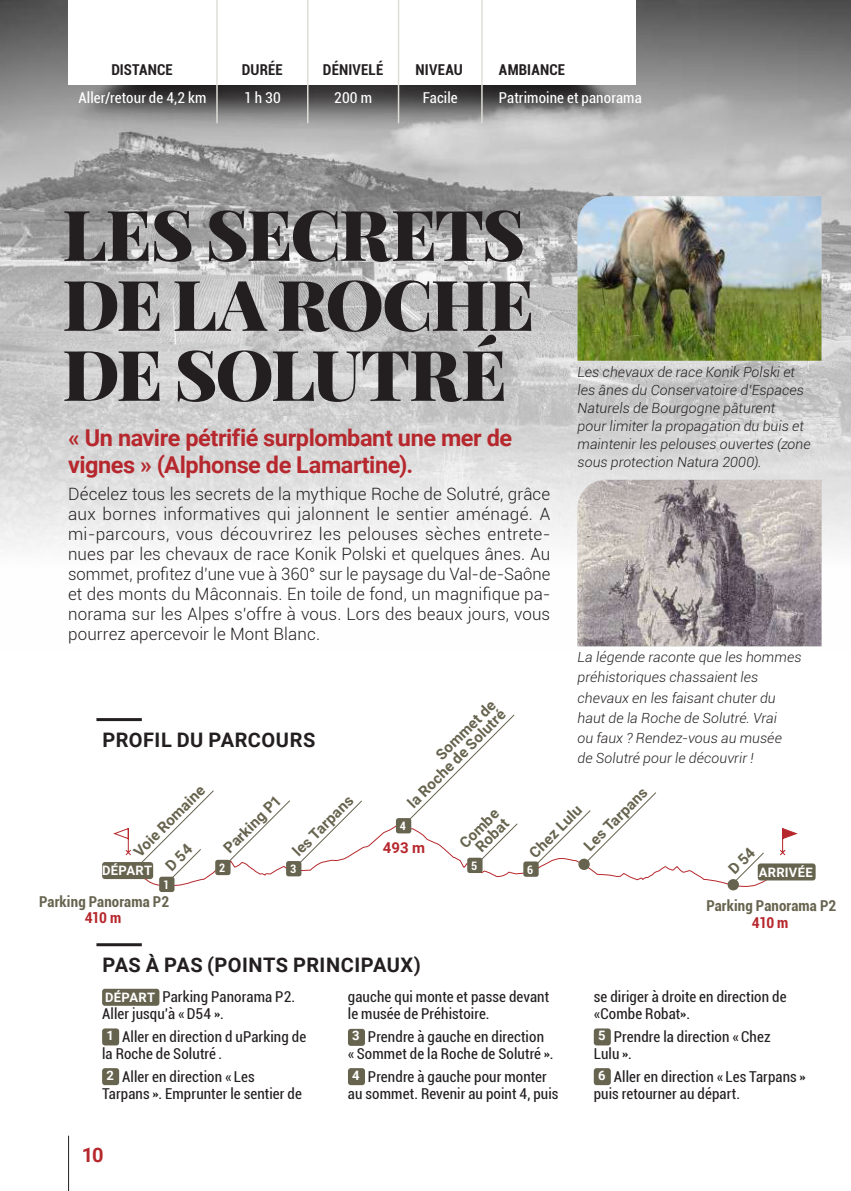
<style>
.page{position:relative;width:851px;height:1191px;background:#fff}
.page>*{position:absolute;margin:0;border:0;box-sizing:border-box;transform-origin:0 0}
.t1{font:900 70px/70px "Playfair Display";letter-spacing:-.03em;color:#231f20}
.t2{font:700 23.2px/26.8px "Roboto";letter-spacing:-.02em;color:#b6282d}
.t3{font:700 20px "Roboto";letter-spacing:.025em;color:#231f20}
.t4{font:700 20px "Roboto";color:#b6282d}
.t5{font:300 17px/20px "Roboto";letter-spacing:.005em;color:#231f20;text-align:justify}
.t6{font:condensed 15px/17px "Roboto";letter-spacing:.01em;color:#231f20}
.t7{font:700 15px/14px "Roboto";color:#66634e;text-align:center}
.t8{font:condensed 15px "Roboto";letter-spacing:.01em;color:#fff}
.t9{font:700 condensed 15px "Roboto";letter-spacing:.01em;color:#231f20}
.t10{font:700 condensed 15px "Roboto";letter-spacing:.01em;color:#66634e}
.t11{font:700 condensed 15px "Roboto";letter-spacing:-.04em;color:#b6282d}
.t12{font:700 15px "Roboto";color:#b6282d}
.t13{font:italic 300 14px/18px "Roboto";letter-spacing:.005em;color:#231f20}
.t14{font:700 13px "Roboto";letter-spacing:.02em;color:#fff}
.t15{font:700 condensed 11.6px "Roboto";color:#fff}
.s1{font-weight:700;font-stretch:normal;font-size:13px;color:#fff}
</style>
<div class="page">
<img style="left:0;top:0;width:850px;height:647px">
<img style="left:68px;top:84px;width:567px;height:87px">
<div style="left:68px;top:0;width:567px;height:84px;background:#fff"></div>
<svg style="left:127px;top:825px;width:653px;height:62px"></svg>
<hr style="left:96px;top:943px;width:46px;height:3px;background:#231f20">
<div style="left:102px;top:988px;width:57px;height:17px;background:#66634e;border-radius:3px"></div>
<div style="left:102px;top:1028px;width:17px;height:17px;background:#66634e;border-radius:3px"></div>
<div style="left:102px;top:1068px;width:17px;height:17px;background:#66634e;border-radius:3px"></div>
<div style="left:348px;top:1028px;width:17px;height:17px;background:#66634e;border-radius:3px"></div>
<div style="left:348px;top:1068px;width:17px;height:17px;background:#66634e;border-radius:3px"></div>
<div style="left:593px;top:1028px;width:17px;height:17px;background:#66634e;border-radius:3px"></div>
<div style="left:593px;top:1068px;width:17px;height:17px;background:#66634e;border-radius:3px"></div>
<hr style="left:96px;top:718px;width:46px;height:3px;background:#231f20">
<div style="left:102px;top:862px;width:51px;height:17px;background:#66634e;border-radius:3px"></div>
<svg style="left:113px;top:827px;width:19px;height:29px"></svg>
<svg style="left:778px;top:827px;width:20px;height:29px"></svg>
<div style="left:757px;top:863px;width:58px;height:17px;background:#66634e;border-radius:3px"></div>
<svg style="left:407px;top:714px;width:111px;height:149px"></svg>
<svg style="left:226px;top:800px;width:137px;height:69px"></svg>
<div style="left:727px;top:879px;width:11px;height:11px;background:#66634e;border-radius:50%"></div>
<div style="left:578px;top:858px;width:11px;height:12px;background:#66634e;border-radius:50%"></div>
<img style="left:577px;top:196px;width:244px;height:165px">
<img style="left:577px;top:480px;width:244px;height:166px">
<hr style="left:216px;top:0;width:2px;height:84px;background:#dfddd7">
<hr style="left:307px;top:0;width:1px;height:84px;background:#dfddd7">
<hr style="left:398px;top:0;width:1px;height:84px;background:#dfddd7">
<hr style="left:481px;top:0;width:1px;height:84px;background:#dfddd7">
<hr style="left:216px;top:84px;width:2px;height:39px;background:#dfddd7">
<hr style="left:307px;top:84px;width:1px;height:39px;background:#dfddd7">
<hr style="left:398px;top:84px;width:1px;height:39px;background:#dfddd7">
<hr style="left:481px;top:84px;width:1px;height:39px;background:#dfddd7">
<div style="left:159px;top:876px;width:15px;height:16px;background:#66634e;border-radius:3px"></div>
<div style="left:215px;top:859px;width:15px;height:16px;background:#66634e;border-radius:3px"></div>
<div style="left:286px;top:861px;width:15px;height:15px;background:#66634e;border-radius:3px"></div>
<div style="left:396px;top:818px;width:15px;height:15px;background:#66634e;border-radius:3px"></div>
<div style="left:467px;top:857px;width:15px;height:16px;background:#66634e;border-radius:3px"></div>
<div style="left:523px;top:861px;width:15px;height:15px;background:#66634e;border-radius:3px"></div>
<svg style="left:534px;top:792px;width:123px;height:74px"></svg>
<hr style="left:68px;top:1135px;width:1px;height:56px;background:#231f20">
<svg style="left:727px;top:846px;width:37px;height:41px"></svg>
<svg style="left:138px;top:790px;width:77px;height:95px"></svg>
<p class="t9" style="left:111px;top:59px;width:63px">DISTANCE</p>
<p class="t9" style="left:242px;top:59px;width:42px">DURÉE</p>
<p class="t9" style="left:323px;top:59px;width:62px">DÉNIVELÉ</p>
<p class="t9" style="left:415px;top:59px;width:49px">NIVEAU</p>
<p class="t9" style="left:499px;top:59px;width:68px">AMBIANCE</p>
<p class="t8" style="left:78px;top:88px;width:129px">Aller/retour de 4,2 km</p>
<p class="t8" style="left:244px;top:88px;width:38px">1 h 30</p>
<p class="t8" style="left:334px;top:88px;width:39px">200 m</p>
<p class="t8" style="left:422px;top:88px;width:36px">Facile</p>
<p class="t8" style="left:499px;top:88px;width:144px">Patrimoine et panorama</p>
<h1 class="t1" style="left:62px;top:194px;width:473px">LES SECRETS<br>DE LA ROCHE<br>DE SOLUTRÉ</h1>
<h2 class="t2" style="left:68px;top:424px;width:445px">« Un navire pétrifié surplombant une mer de vignes » (Alphonse de Lamartine).</h2>
<p class="t5" style="left:68px;top:484px;width:483px">Décelez tous les secrets de la mythique Roche de Solutré, grâce aux bornes informatives qui jalonnent le sentier aménagé. A mi-parcours, vous découvrirez les pelouses sèches entrete&shy;nues par les chevaux de race Konik Polski et quelques ânes. Au sommet, profitez d’une vue à 360° sur le paysage du Val-de-Saône et des monts du Mâconnais. En toile de fond, un magnifique pa&shy;norama sur les Alpes s’offre à vous. Lors des beaux jours, vous pourrez apercevoir le Mont Blanc.</p>
<p class="t13" style="left:577px;top:362px;width:235px">Les chevaux de race Konik Polski et les ânes du Conservatoire d’Espaces Naturels de Bourgogne pâturent<br>pour limiter la propagation du buis et maintenir les pelouses ouvertes (zone sous protection Natura 2000).</p>
<h3 class="t3" style="left:102px;top:725px;width:214px">PROFIL DU PARCOURS</h3>
<p class="t7" style="left:131px;top:848px;width:95px;rotate:-45deg">Voie Romaine</p>
<p class="t14" style="left:102px;top:861px;width:51px">DÉPART</p>
<p class="t15" style="left:163px;top:876px;width:8px">1</p>
<p class="t10" style="left:39px;top:891px;width:132px">Parking Panorama P2</p>
<p class="t11" style="left:85px;top:906px;width:38px">410 m</p>
<p class="t7" style="left:221px;top:845px;width:76px;rotate:-45deg">Parking P1</p>
<p class="t7" style="left:290px;top:848px;width:80px;rotate:-45deg">les Tarpans</p>
<p class="t15" style="left:219px;top:859px;width:8px">2</p>
<p class="t15" style="left:290px;top:861px;width:8px">3</p>
<p class="t7" style="left:395px;top:790px;width:133px;text-align:right;rotate:-45deg">Sommet de<br>la Roche de Solutré</p>
<p class="t7" style="left:456px;top:840px;width:50px;rotate:-45deg">Combe<br>Robat</p>
<p class="t15" style="left:400px;top:818px;width:8px">4</p>
<p class="t12" style="left:383px;top:837px;width:44px">493 m</p>
<p class="t13" style="left:577px;top:647px;width:225px;line-height:20px">La légende raconte que les hommes préhistoriques chassaient les chevaux en les faisant chuter du haut de la Roche de Solutré. Vrai<br>ou faux ? Rendez-vous au musée<br>de Solutré pour le découvrir !</p>
<p class="t7" style="left:581px;top:842px;width:84px;rotate:-45deg">Les Tarpans</p>
<p class="t7" style="left:526px;top:849px;width:69px;rotate:-45deg">Chez Lulu</p>
<p class="t15" style="left:471px;top:857px;width:8px">5</p>
<p class="t15" style="left:527px;top:861px;width:8px">6</p>
<p class="t14" style="left:758px;top:863px;width:55px">ARRIVÉE</p>
<p class="t10" style="left:706px;top:895px;width:132px">Parking Panorama P2</p>
<p class="t11" style="left:751px;top:912px;width:38px">410 m</p>
<h3 class="t3" style="left:102px;top:950px;width:320px">PAS À PAS (POINTS PRINCIPAUX)</h3>
<p class="t6" style="left:102px;top:988px;width:194px"><span class="s1">DÉPART</span> Parking Panorama P2.<br>Aller jusqu’à « D54 ».</p>
<p class="t6" style="left:102px;top:1027px;width:205px"><sup>1</sup> Aller en direction d uParking de la Roche de Solutré .</p>
<p class="t6" style="left:102px;top:1067px;width:201px"><sup>2</sup> Aller en direction « Les<br>Tarpans ». Emprunter le sentier de</p>
<p class="t6" style="left:348px;top:988px;width:203px">gauche qui monte et passe devant le musée de Préhistoire.</p>
<p class="t6" style="left:348px;top:1027px;width:207px"><span class="s1">3</span> Prendre à gauche en direction<br>« Sommet de la Roche de Solutré ».</p>
<p class="t6" style="left:348px;top:1067px;width:212px"><sup>4</sup> Prendre à gauche pour monter au sommet. Revenir au point 4, puis</p>
<h3 class="t4" style="left:82px;top:1140px;width:23px">10</h3>
<p class="t6" style="left:593px;top:988px;width:194px">se diriger à droite en direction de «Combe Robat».</p>
<p class="t6" style="left:593px;top:1027px;width:178px"><sup>5</sup> Prendre la direction « Chez<br>Lulu ».</p>
<p class="t6" style="left:593px;top:1067px;width:213px"><sup>6</sup> Aller en direction « Les Tarpans » puis retourner au départ.</p>
</div>
